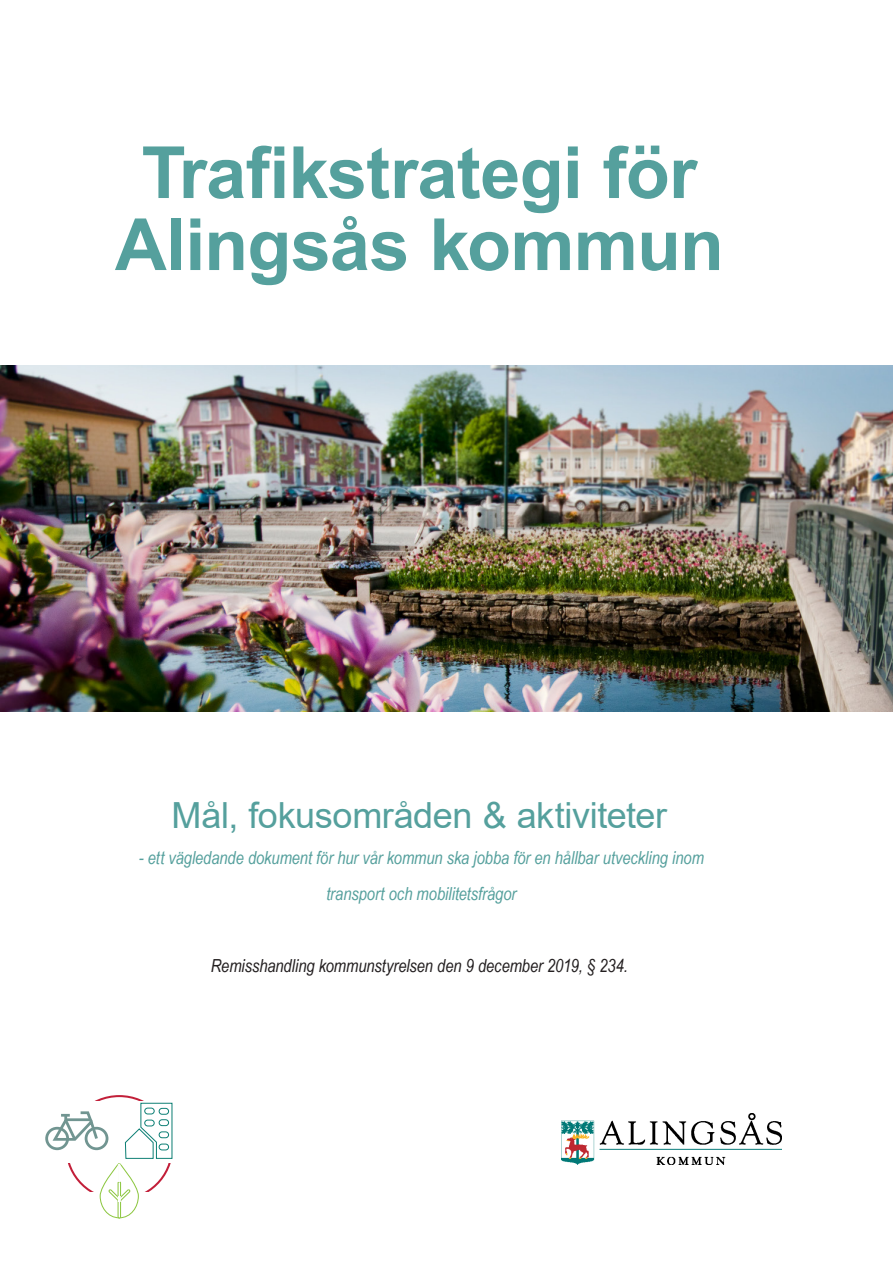
<style>
.page{position:relative;width:893px;height:1263px;background:#fff}
.page>*{position:absolute;margin:0;border:0;box-sizing:border-box;transform-origin:0 0}
.Alingsås_rubrik_1{font:700 72px "Arial";letter-spacing:-.01em;color:#55a09d}
.Alingsås_rubrik_1-2{font:36px "Arial";letter-spacing:-.01em;color:#55a09d}
.Alingsås_rubrik_1-3{font:italic 18px "Arial Narrow";letter-spacing:-.005em;color:#55a09d}
.Alingsås_rubrik_1-4{font:italic 18px "Arial Narrow";letter-spacing:-.005em;color:#231f20}
</style>
<div class="page">
<img style="left:561px;top:1113px;width:220px;height:51px">
<img style="left:0;top:365px;width:893px;height:346px">
<div style="left:45px;top:1127px;width:24px;height:23px;border:3px solid #719591;border-radius:50%"></div>
<svg style="left:50px;top:1103px;width:122px;height:115px"></svg>
<p class="Alingsås_rubrik_1" style="left:142px;top:125px;width:557px">Trafikstrategi för</p>
<p class="Alingsås_rubrik_1" style="left:115px;top:197px;width:610px">Alingsås kommun</p>
<p class="Alingsås_rubrik_1-2" style="left:171px;top:791px;width:497px">Mål, fokusområden &amp; aktiviteter</p>
<p class="Alingsås_rubrik_1-3" style="left:139px;top:845px;width:567px">- ett vägledande dokument för hur vår kommun ska jobba för en hållbar utveckling inom</p>
<p class="Alingsås_rubrik_1-3" style="left:326px;top:881px;width:192px">transport och mobilitetsfrågor</p>
<p class="Alingsås_rubrik_1-4" style="left:211px;top:953px;width:419px">Remisshandling kommunstyrelsen den 9 december 2019, § 234.</p>
</div>
